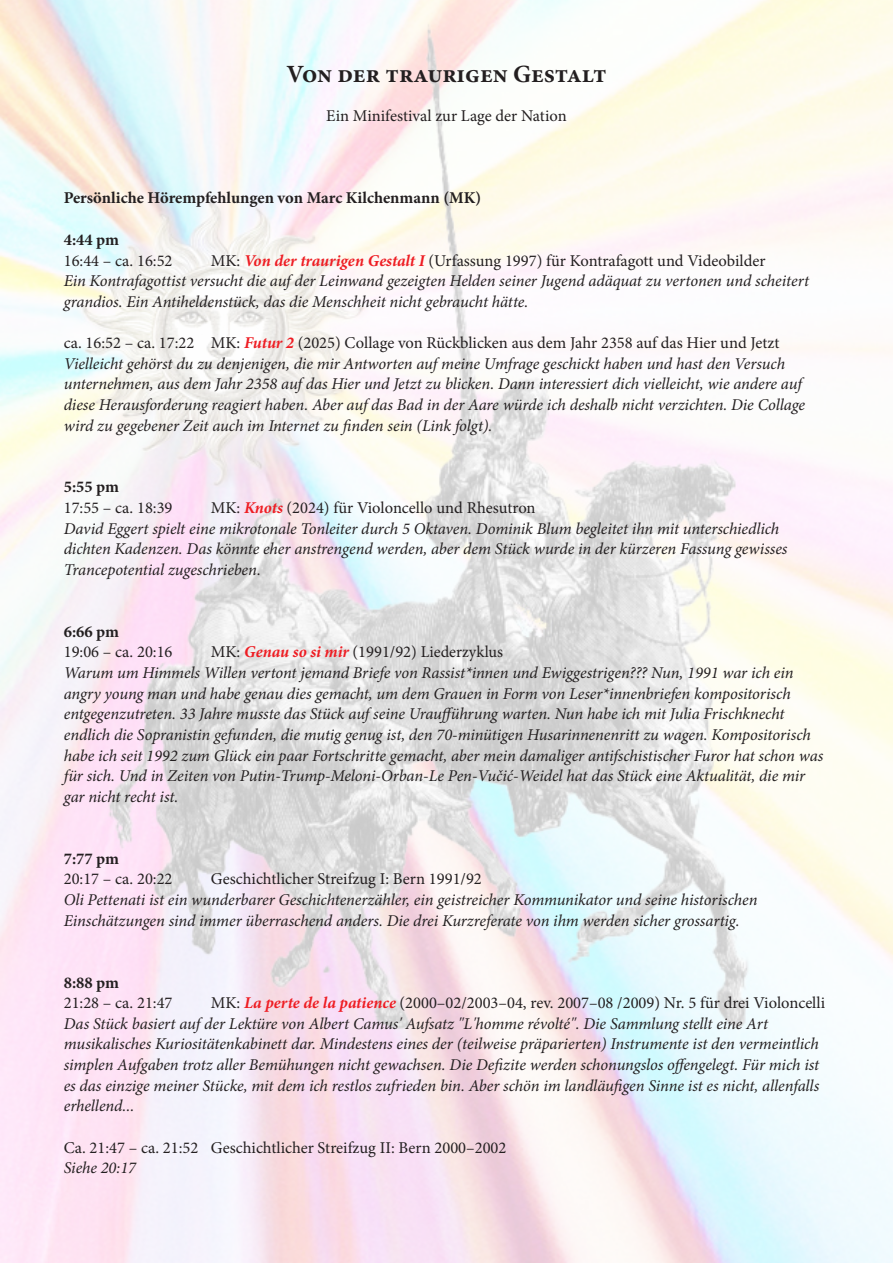
<style>
.page{position:relative;width:893px;height:1263px;background:#fff}
.page>*{position:absolute;margin:0;border:0;box-sizing:border-box;transform-origin:0 0}
.t1{font:700 24.75px "Minion Pro";color:#231f20}
.t2{font:italic 16.5px/20.7px "Minion Pro";letter-spacing:-.005em;color:#231f20}
.t3{font:16.5px "Minion Pro";color:#231f20}
.t4{font:700 16.5px "Minion Pro";letter-spacing:-.005em;color:#231f20}
.s1{font-weight:700;font-style:italic;color:#ee1d23}
</style>
<div class="page">
<img style="left:0;top:0;width:893px;height:1263px">
<p class="t1" style="left:287px;top:56px;width:321px">Von der traurigen Gestalt</p>
<p class="t3" style="left:326px;top:105px;width:242px">Ein Minifestival zur Lage der Nation</p>
<p class="t4" style="left:64px;top:186px;width:419px">Persönliche Hörempfehlungen von Marc Kilchenmann (MK)</p>
<p class="t4" style="left:64px;top:228px;width:57px">4:44 pm</p>
<p class="t3" style="left:64px;top:249px;width:110px">16:44 – ca. 16:52</p>
<p class="t3" style="left:211px;top:249px;width:556px">MK: <span class="s1">Von der traurigen Gestalt I</span> (Urfassung 1997) für Kontrafagott und Videobilder</p>
<p class="t2" style="left:64px;top:271px;width:747px">Ein Kontrafagottist versucht die auf der Leinwand gezeigten Helden seiner Jugend adäquat zu vertonen und scheitert grandios. Ein Antiheldenstück, das die Menschheit nicht gebraucht hätte.</p>
<p class="t3" style="left:64px;top:332px;width:717px">ca. 16:52 – ca. 17:22 MK: <span class="s1">Futur 2</span> (2025) Collage von Rückblicken aus dem Jahr 2358 auf das Hier und Jetzt</p>
<p class="t2" style="left:64px;top:353px;width:743px">Vielleicht gehörst du zu denjenigen, die mir Antworten auf meine Umfrage geschickt haben und hast den Versuch unternehmen, aus dem Jahr 2358 auf das Hier und Jetzt zu blicken. Dann interessiert dich vielleicht, wie andere auf diese Herausforderung reagiert haben. Aber auf das Bad in der Aare würde ich deshalb nicht verzichten. Die Collage wird zu gegebener Zeit auch im Internet zu finden sein (Link folgt).</p>
<p class="t4" style="left:64px;top:476px;width:57px">5:55 pm</p>
<p class="t3" style="left:64px;top:497px;width:110px">17:55 – ca. 18:39</p>
<p class="t3" style="left:211px;top:497px;width:326px">MK: <span class="s1">Knots</span> (2024) für Violoncello und Rhesutron</p>
<p class="t2" style="left:64px;top:518px;width:725px">David Eggert spielt eine mikrotonale Tonleiter durch 5 Oktaven. Dominik Blum begleitet ihn mit unterschiedlich dichten Kadenzen. Das könnte eher anstrengend werden, aber dem Stück wurde in der kürzeren Fassung gewisses<br>Trancepotential zugeschrieben.</p>
<p class="t4" style="left:64px;top:620px;width:57px">6:66 pm</p>
<p class="t3" style="left:64px;top:641px;width:110px">19:06 – ca. 20:16</p>
<p class="t3" style="left:211px;top:641px;width:294px">MK: <span class="s1">Genau so si mir</span> (1991/92) Liederzyklus</p>
<p class="t2" style="left:64px;top:662px;width:761px">Warum um Himmels Willen vertont jemand Briefe von Rassist*innen und Ewiggestrigen??? Nun, 1991 war ich ein angry young man und habe genau dies gemacht, um dem Grauen in Form von Leser*innenbriefen kompositorisch entgegenzutreten. 33 Jahre musste das Stück auf seine Uraufführung warten. Nun habe ich mit Julia Frischknecht endlich die Sopranistin gefunden, die mutig genug ist, den 70-minütigen Husarinnenenritt zu wagen. Kompositorisch habe ich seit 1992 zum Glück ein paar Fortschritte gemacht, aber mein damaliger antifschistischer Furor hat schon was für sich. Und in Zeiten von Putin-Trump-Meloni-Orban-Le Pen-Vučić-Weidel hat das Stück eine Aktualität, die mir gar nicht recht ist.</p>
<p class="t4" style="left:64px;top:847px;width:57px">7:77 pm</p>
<p class="t3" style="left:64px;top:868px;width:110px">20:17 – ca. 20:22</p>
<p class="t3" style="left:211px;top:868px;width:273px">Geschichtlicher Streifzug I: Bern 1991/92</p>
<p class="t2" style="left:64px;top:889px;width:695px">Oli Pettenati ist ein wunderbarer Geschichtenerzähler, ein geistreicher Kommunikator und seine historischen<br>Einschätzungen sind immer überraschend anders. Die drei Kurzreferate von ihm werden sicher grossartig.</p>
<p class="t4" style="left:64px;top:971px;width:57px">8:88 pm</p>
<p class="t3" style="left:64px;top:992px;width:110px">21:28 – ca. 21:47</p>
<p class="t3" style="left:211px;top:992px;width:616px">MK: <span class="s1">La perte de la patience</span> (2000–02/2003–04, rev. 2007–08 /2009) Nr. 5 für drei Violoncelli</p>
<p class="t2" style="left:64px;top:1013px;width:757px">Das Stück basiert auf der Lektüre von Albert Camus' Aufsatz "L'homme révolté". Die Sammlung stellt eine Art musikalisches Kuriositätenkabinett dar. Mindestens eines der (teilweise präparierten) Instrumente ist den vermeintlich simplen Aufgaben trotz aller Bemühungen nicht gewachsen. Die Defizite werden schonungslos offengelegt. Für mich ist es das einzige meiner Stücke, mit dem ich restlos zufrieden bin. Aber schön im landläufigen Sinne ist es nicht, allenfalls erhellend...</p>
<p class="t3" style="left:64px;top:1136px;width:444px">Ca. 21:47 – ca. 21:52 Geschichtlicher Streifzug II: Bern 2000–2002</p>
<p class="t2" style="left:64px;top:1157px;width:74px">Siehe 20:17</p>
</div>
